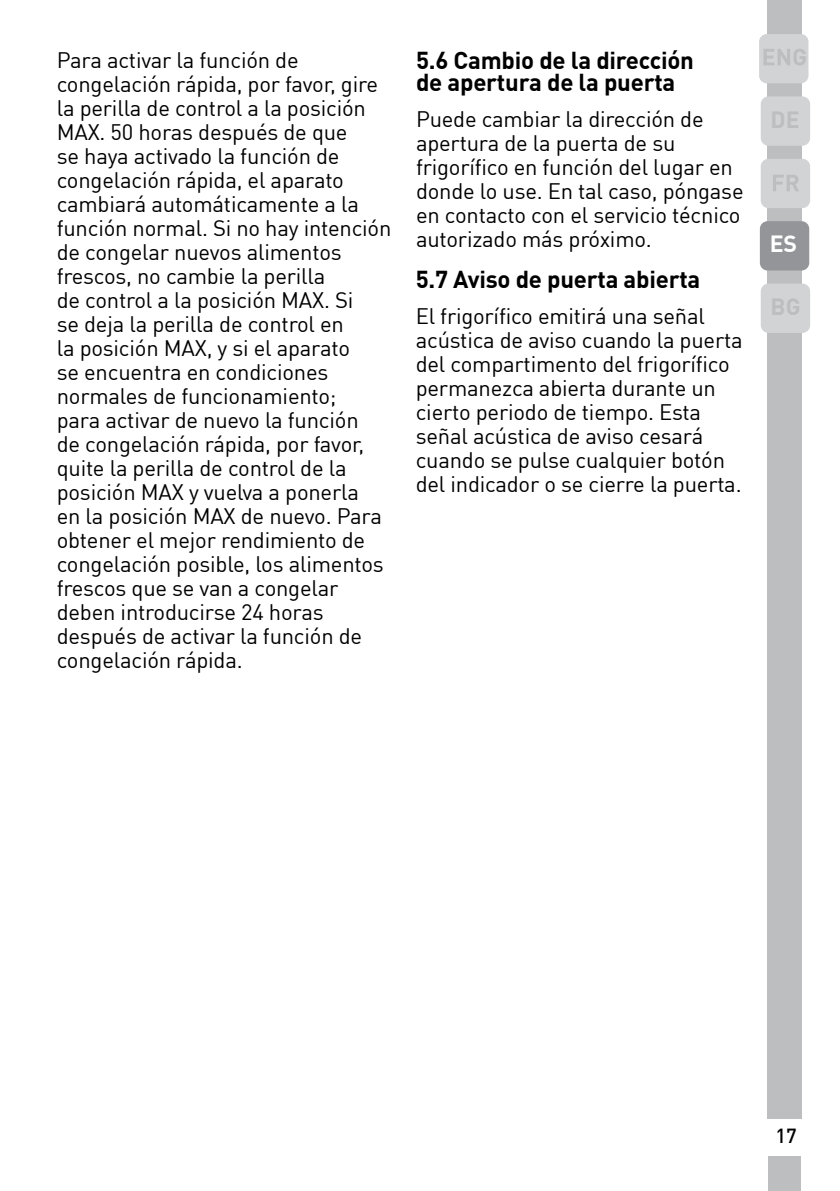
<style>
.page{position:relative;width:840px;height:1191px;background:#fff}
.page>*{position:absolute;margin:0;border:0;box-sizing:border-box;transform-origin:0 0}
.t1{font:700 24px/22px "Grundig DIN";letter-spacing:-.01em;color:#000}
.t2{font:700 23px "Grundig DIN";color:#bcbec0}
.t3{font:700 23px "Grundig DIN";color:#fff}
.t4{font:22px/24px "Grundig DIN";letter-spacing:-.01em;color:#000}
.t5{font:20px "Grundig DIN Medium";color:#000}
</style>
<div class="page">
<div style="left:767px;top:0;width:34px;height:1118px;background:#bcbec0"></div>
<div style="left:768px;top:1156px;width:32px;height:34px;background:#bcbec0"></div>
<div style="left:760px;top:159px;width:49px;height:49px;background:#d1d3d4;border-radius:8px"></div>
<svg style="left:773px;top:175px;width:25px;height:16px"></svg>
<div style="left:758px;top:34px;width:50px;height:49px;background:#d1d3d4;border-radius:8px"></div>
<svg style="left:763px;top:49px;width:42px;height:16px"></svg>
<div style="left:759px;top:221px;width:49px;height:49px;background:#939598;border-radius:8px"></div>
<div style="left:760px;top:96px;width:49px;height:50px;background:#d1d3d4;border-radius:8px"></div>
<div style="left:760px;top:283px;width:49px;height:50px;background:#d1d3d4;border-radius:8px"></div>
<p class="t4" style="left:57px;top:50px;width:336px">Para activar la función de congelación rápida, por favor, gire la perilla de control a la posición<br>MAX. 50 horas después de que<br>se haya activado la función de congelación rápida, el aparato cambiará automáticamente a la función normal. Si no hay intención de congelar nuevos alimentos frescos, no cambie la perilla<br>de control a la posición MAX. Si<br>se deja la perilla de control en<br>la posición MAX, y si el aparato<br>se encuentra en condiciones normales de funcionamiento;<br>para activar de nuevo la función<br>de congelación rápida, por favor, quite la perilla de control de la posición MAX y vuelva a ponerla<br>en la posición MAX de nuevo. Para obtener el mejor rendimiento de congelación posible, los alimentos frescos que se van a congelar deben introducirse 24 horas después de activar la función de congelación rápida.</p>
<p class="t1" style="left:416px;top:52px;width:279px">5.6 Cambio de la dirección de apertura de la puerta</p>
<p class="t4" style="left:416px;top:109px;width:329px">Puede cambiar la dirección de apertura de la puerta de su frigorífico en función del lugar en donde lo use. En tal caso, póngase en contacto con el servicio técnico autorizado más próximo.</p>
<p class="t1" style="left:415px;top:271px;width:286px">5.7 Aviso de puerta abierta</p>
<p class="t4" style="left:415px;top:306px;width:328px">El frigorífico emitirá una señal acústica de aviso cuando la puerta del compartimento del frigorífico permanezca abierta durante un cierto periodo de tiempo. Esta señal acústica de aviso cesará cuando se pulse cualquier botón del indicador o se cierre la puerta.</p>
<p class="t2" style="left:770px;top:110px;width:31px">DE</p>
<p class="t3" style="left:769px;top:235px;width:29px">ES</p>
<p class="t2" style="left:770px;top:297px;width:31px">BG</p>
<p class="t5" style="left:775px;top:1127px;width:23px">17</p>
</div>
